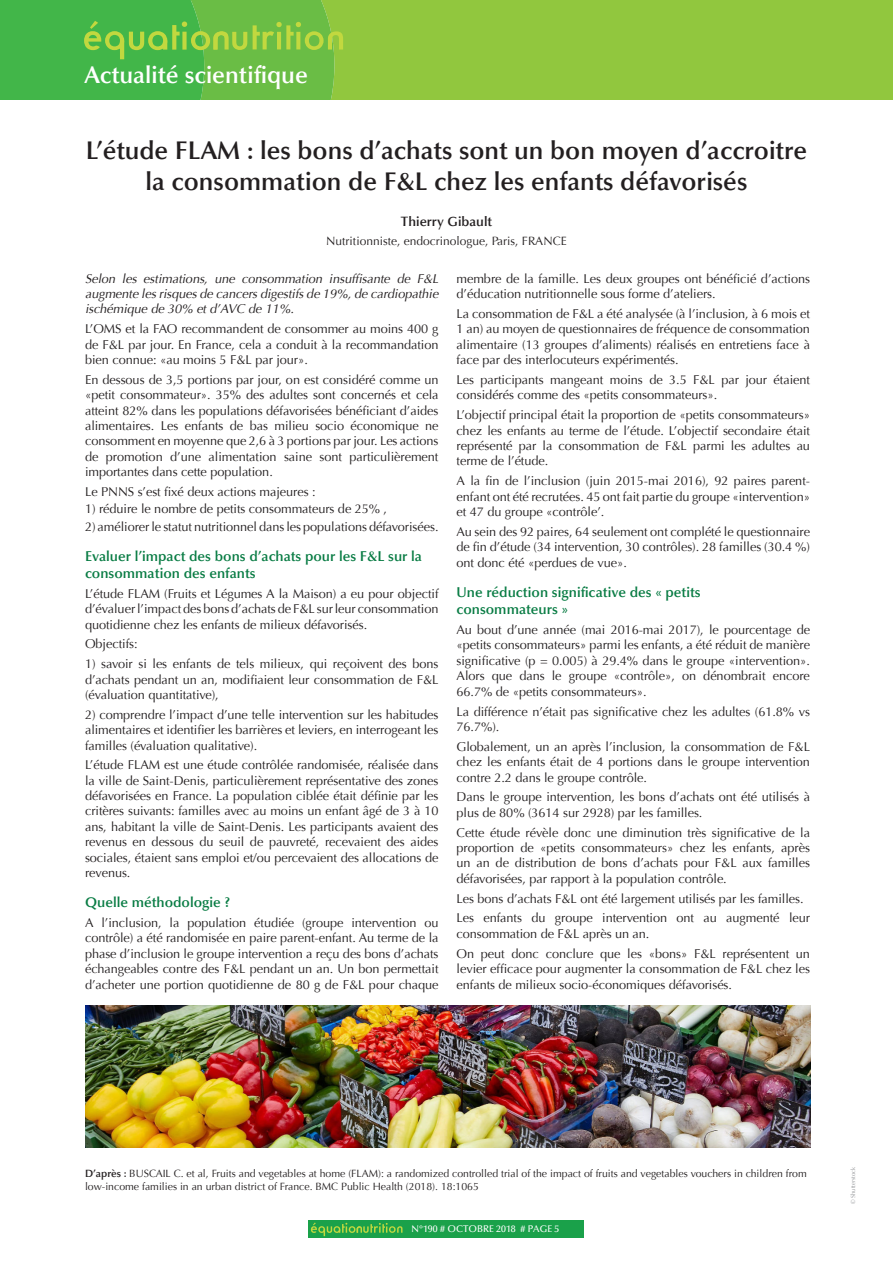
<style>
.page{position:relative;width:893px;height:1263px;background:#fff}
.page>*{position:absolute;margin:0;border:0;box-sizing:border-box;transform-origin:0 0}
.t1{font:600 25.5px/30.6px "Optima LT Std";color:#231f20;text-align:center}
.t2{font:600 24px "Optima LT Std";color:#fff}
.t3{font:600 14.25px/17.2px "Optima LT Std";color:#097c44}
.t4{font:600 13.5px "Optima LT Std";color:#231f20}
.t5{font:12.75px/15.5px "Optima LT Std";letter-spacing:-.005em;color:#231f20;text-align:justify}
.t6{font:italic 12.75px/15.5px "Optima LT Std";color:#231f20;text-align:justify}
.t7{font:12px "Optima LT Std";color:#231f20}
.t8{font:10.5px/12.6px "Optima LT Std";color:#231f20}
.t9{font:500 9.75px "Optima";color:#fff}
.t10{font:6px "Optima LT Std";color:#95979a}
.s1{font-weight:600}
</style>
<div class="page">
<div style="left:343px;top:0;width:550px;height:100px;background:#91c73e"></div>
<svg style="left:0;top:0;width:343px;height:100px;background:#5bbb46"></svg>
<div style="left:309px;top:1220px;width:275px;height:18px;background:#1aa14a"></div>
<svg style="left:311px;top:1222px;width:91px;height:14px"></svg>
<img style="left:85px;top:1006px;width:725px;height:142px">
<h2 class="t2" style="left:84px;top:61px;width:225px">Actualité scientifique</h2>
<h1 class="t1" style="left:86px;top:135px;width:723px">L’étude FLAM : les bons d’achats sont un bon moyen d’accroitre la consommation de F&amp;L chez les enfants défavorisés</h1>
<p class="t4" style="left:401px;top:214px;width:93px">Thierry Gibault</p>
<p class="t7" style="left:326px;top:234px;width:242px">Nutritionniste, endocrinologue, Paris, FRANCE</p>
<p class="t6" style="left:85px;top:271px;width:358px">Selon les estimations, une consommation insuffisante de F&amp;L augmente lesrisquesde cancersdigestifsde 19%,de cardiopathie ischémique de 30% etd’AVC de 11%.</p>
<p class="t5" style="left:85px;top:321px;width:355px">L’OMS et la FAO recommandent de consommer au moins 400 g de F&amp;L par jour. En France, cela a conduit à la recommandation bien connue: «au moins 5 F&amp;L par jour».</p>
<p class="t5" style="left:85px;top:372px;width:355px">En dessous de 3,5 portions par jour, on est considéré comme un «petit consommateur». 35% des adultes sont concernés et cela atteint 82% dans les populations défavorisées bénéficiant d’aides alimentaires. Les enfants de bas milieu socio économique ne consomment en moyenne que 2,6 à 3 portions par jour. Les actions de promotion d’une alimentation saine sont particulièrement importantes dans cette population.</p>
<p class="t5" style="left:85px;top:484px;width:232px">Le PNNS s’est fixé deux actions majeures :</p>
<p class="t5" style="left:85px;top:502px;width:304px">1) réduire le nombre de petits consommateurs de 25% ,</p>
<p class="t5" style="left:85px;top:519px;width:355px">2) améliorer le statut nutritionnel dans les populations défavorisées.</p>
<p class="t3" style="left:85px;top:548px;width:338px">Evaluer l’impact des bons d’achats pour les F&amp;L sur la consommation des enfants</p>
<p class="t5" style="left:85px;top:586px;width:355px">L’étude FLAM (Fruits et Légumes A la Maison) a eu pour objectif d’évaluer l’impact des bons d’achats de F&amp;L sur leur consommation quotidienne chez les enfants de milieux défavorisés.</p>
<p class="t5" style="left:85px;top:637px;width:54px">Objectifs:</p>
<p class="t5" style="left:85px;top:656px;width:355px">1) savoir si les enfants de tels milieux, qui reçoivent des bons d’achats pendant un an, modifiaient leur consommation de F&amp;L (évaluation quantitative),</p>
<p class="t5" style="left:85px;top:707px;width:355px">2) comprendre l’impact d’une telle intervention sur les habitudes alimentaires et identifier les barrières et leviers, en interrogeant les familles (évaluation qualitative).</p>
<p class="t5" style="left:85px;top:757px;width:355px">L’étude FLAM est une étude contrôlée randomisée, réalisée dans la ville de Saint-Denis, particulièrement représentative des zones défavorisées en France. La population ciblée était définie par les critères suivants: familles avec au moins un enfant âgé de 3 à 10 ans, habitant la ville de Saint-Denis. Les participants avaient des revenus en dessous du seuil de pauvreté, recevaient des aides sociales, étaient sans emploi et/ou percevaient des allocations de revenus.</p>
<p class="t3" style="left:85px;top:894px;width:146px">Quelle méthodologie ?</p>
<p class="t5" style="left:85px;top:915px;width:355px">A l’inclusion, la population étudiée (groupe intervention ou contrôle) a été randomisée en paire parent-enfant. Au terme de la phase d’inclusion le groupe intervention a reçu des bons d’achats échangeables contre des F&amp;L pendant un an. Un bon permettait d’acheter une portion quotidienne de 80 g de F&amp;L pour chaque</p>
<p class="t5" style="left:457px;top:271px;width:355px">membre de la famille. Les deux groupes ont bénéficié d’actions d’éducation nutritionnelle sous forme d’ateliers.</p>
<p class="t5" style="left:457px;top:306px;width:355px">La consommation de F&amp;L a été analysée (à l’inclusion, à 6 mois et 1 an) au moyen de questionnaires de fréquence de consommation alimentaire (13 groupes d’aliments) réalisés en entretiens face à face par des interlocuteurs expérimentés.</p>
<p class="t5" style="left:457px;top:372px;width:355px">Les participants mangeant moins de 3.5 F&amp;L par jour étaient considérés comme des «petits consommateurs».</p>
<p class="t5" style="left:457px;top:407px;width:355px">L’objectif principal était la proportion de «petits consommateurs» chez les enfants au terme de l’étude. L’objectif secondaire était représenté par la consommation de F&amp;L parmi les adultes au terme de l’étude.</p>
<p class="t5" style="left:457px;top:473px;width:355px">A la fin de l’inclusion (juin 2015-mai 2016), 92 paires parent&shy;enfant ont été recrutées. 45 ont fait partie du groupe «intervention» et 47 du groupe «contrôle’.</p>
<p class="t5" style="left:457px;top:524px;width:355px">Au sein des 92 paires, 64 seulement ont complété le questionnaire de fin d’étude (34 intervention, 30 contrôles). 28 familles (30.4 %) ont donc été «perdues de vue».</p>
<p class="t3" style="left:457px;top:584px;width:246px">Une réduction significative des « petits consommateurs »</p>
<p class="t5" style="left:457px;top:622px;width:355px">Au bout d’une année (mai 2016-mai 2017), le pourcentage de «petits consommateurs» parmi les enfants, a été réduit de manière significative (p = 0.005) à 29.4% dans le groupe «intervention».<br>Alors que dans le groupe «contrôle», on dénombrait encore 66.7% de «petits consommateurs».</p>
<p class="t5" style="left:457px;top:704px;width:355px">La différence n’était pas significative chez les adultes (61.8% vs<br>76.7%).</p>
<p class="t5" style="left:457px;top:739px;width:355px">Globalement, un an après l’inclusion, la consommation de F&amp;L chez les enfants était de 4 portions dans le groupe intervention contre 2.2 dans le groupe contrôle.</p>
<p class="t5" style="left:457px;top:789px;width:355px">Dans le groupe intervention, les bons d’achats ont été utilisés à plus de 80% (3614 sur 2928) par les familles.</p>
<p class="t5" style="left:457px;top:825px;width:355px">Cette étude révèle donc une diminution très significative de la proportion de «petits consommateurs» chez les enfants, après un an de distribution de bons d’achats pour F&amp;L aux familles défavorisées, par rapport à la population contrôle.</p>
<p class="t5" style="left:457px;top:889px;width:355px;line-height:19.6px">Les bons d’achats F&amp;L ont été largement utilisés par les familles.<br>Les enfants du groupe intervention ont au augmenté leur</p>
<p class="t5" style="left:457px;top:924px;width:355px;line-height:19.6px">consommation de F&amp;L après un an.<br>On peut donc conclure que les «bons» F&amp;L représentent un</p>
<p class="t5" style="left:457px;top:961px;width:355px">levier efficace pour augmenter la consommation de F&amp;L chez les enfants de milieux socio-économiques défavorisés.</p>
<p class="t8" style="left:85px;top:1168px;width:723px"><span class="s1">D’après :</span> BUSCAIL C. et al, Fruits and vegetables at home (FLAM): a randomized controlled trial of the impact of fruits and vegetables vouchers in children from low-income families in an urban district of France. BMC Public Health (2018). 18:1065</p>
<p class="t9" style="left:412px;top:1225px;width:149px">N°190 # OCTOBRE 2018 # PAGE 5</p>
<p class="t10" style="left:850px;top:1204px;width:39px;rotate:-90deg">© Shutterstock</p>
</div>
